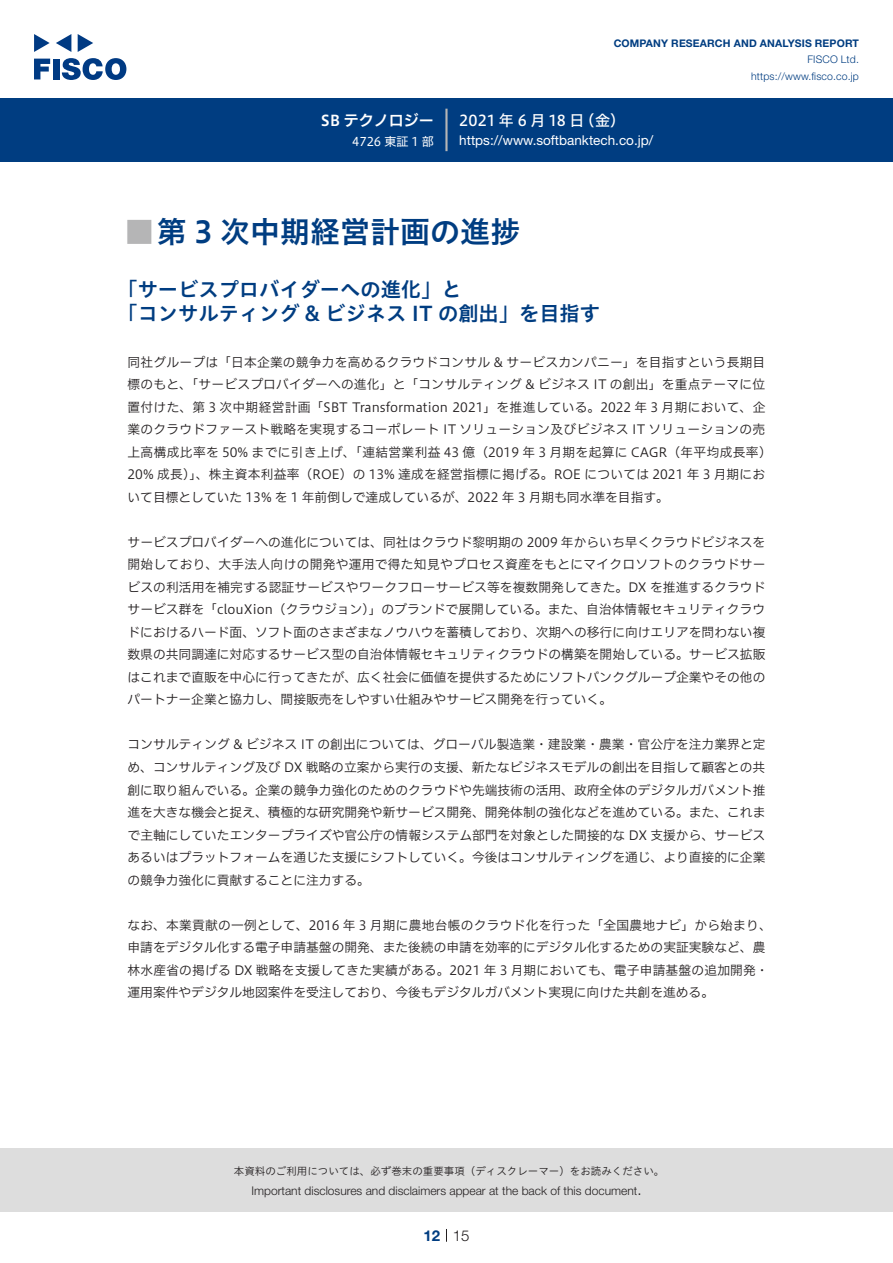
<style>
.page{position:relative;width:893px;height:1263px;background:#fff}
.page>*{position:absolute;margin:0;border:0;box-sizing:border-box;transform-origin:0 0}
.t1{font:30px "Hiragino UD Sans Std N W6";color:#003d81}
.t2{font:700 24px "Koz Go Pro";color:#b5b5b6}
.t3{font:20.25px/24px "Hiragino UD Sans Std W6";color:#003d81}
.t4{font:15px "Hiragino UD Sans F Std N W5";color:#fff}
.t5{font:15px "Hiragino UD Sans F Std N W6";color:#fff}
.t6{font:300 15px "Helvetica Neue LT Std";color:#231f20}
.t7{font:700 15px "Helvetica Neue LT Std";color:#003d81}
.t8{font:13.5px "Helvetica Neue LT Std";color:#fff}
.t9{font:12.75px/22.5px "Hiragino UD Sans F Std N W3";letter-spacing:.015em;color:#231f20}
.t10{font:300 12px "Helvetica Neue LT Std";color:#231f20}
.t11{font:12px "Hiragino UD Sans F Std N W4";color:#fff}
.t12{font:10.5px "Hiragino UD Sans Std W3";color:#231f20}
.t13{font:700 10.5px "Helvetica Neue LT Std";letter-spacing:.015em;color:#003d81}
.t14{font:300 10.5px/16.5px "Helvetica Neue LT Std";letter-spacing:.015em;color:#003d81;text-align:right}
</style>
<div class="page">
<div style="left:0;top:1148px;width:893px;height:64px;background:#ddd"></div>
<svg style="left:34px;top:59px;width:16px;height:20px"></svg>
<div style="left:53px;top:59px;width:6px;height:20px;background:#003a83"></div>
<svg style="left:62px;top:58px;width:64px;height:22px"></svg>
<svg style="left:34px;top:34px;width:16px;height:18px"></svg>
<svg style="left:78px;top:34px;width:15px;height:18px"></svg>
<svg style="left:56px;top:34px;width:15px;height:18px"></svg>
<div style="left:0;top:98px;width:893px;height:64px;background:#003d81"></div>
<hr style="left:445px;top:109px;width:3px;height:42px;background:#b5b5b6">
<svg style="left:446px;top:1229px;width:1px;height:13px"></svg>
<p class="t5" style="left:321px;top:109px;width:114px">SB テクノロジー</p>
<p class="t11" style="left:352px;top:132px;width:83px">4726 東証 1 部</p>
<p class="t13" style="left:614px;top:37px;width:247px">COMPANY RESEARCH AND ANALYSIS REPORT</p>
<p class="t14" style="left:751px;top:51px;width:109px">FISCO Ltd. https://www.fisco.co j p.</p>
<p class="t4" style="left:580px;top:109px;width:47px">（金(</p>
<p class="t4" style="left:459px;top:109px;width:127px">2021 年 6 月 18 日</p>
<p class="t8" style="left:459px;top:132px;width:195px">https://www.softbanktech.co j p. /</p>
<h1 class="t1" style="left:157px;top:209px;width:365px">第 3 次中期経営計画の進捗</h1>
<h2 class="t2" style="left:128px;top:217px;width:25px">█</h2>
<h3 class="t3" style="left:117px;top:276px;width:484px">「サービスプロバイダーへの進化」と<br>「コンサルティング &amp; ビジネス IT の創出」を目指す</h3>
<p class="t9" style="left:128px;top:350px;width:646px">同社グループは「日本企業の競争力を高めるクラウドコンサル &amp; サービスカンパニー」を目指すという長期目標のもと、「サービスプロバイダーへの進化」と「コンサルティング &amp; ビジネス IT の創出」を重点テーマに位置付けた、第 3 次中期経営計画「SBT Transformation 2021」を推進している。2022 年 3 月期において、企業のクラウドファースト戦略を実現するコーポレート IT ソリューション及びビジネス IT ソリューションの売上高構成比率を 50% までに引き上げ、「連結営業利益 43 億（2019 年 3 月期を起算に CAGR（年平均成長率( 20% 成長）」、株主資本利益率（ROE）の 13% 達成を経営指標に掲げる。ROE については 2021 年 3 月期において目標としていた 13% を 1 年前倒しで達成しているが、2022 年 3 月期も同水準を目指す。</p>
<p class="t9" style="left:128px;top:530px;width:639px;text-align:justify">サービスプロバイダーへの進化については、同社はクラウド黎明期の 2009 年からいち早くクラウドビジネスを開始しており、大手法人向けの開発や運用で得た知見やプロセス資産をもとにマイクロソフトのクラウドサービスの利活用を補完する認証サービスやワークフローサービス等を複数開発してきた。DX を推進するクラウドサービス群を「clouXion（クラウジョン）」のブランドで展開している。また、自治体情報セキュリティクラウドにおけるハード面、ソフト面のさまざまなノウハウを蓄積しており、次期への移行に向けエリアを問わない複数県の共同調達に対応するサービス型の自治体情報セキュリティクラウドの構築を開始している。サービス拡販はこれまで直販を中心に行ってきたが、広く社会に価値を提供するためにソフトバンクグループ企業やその他のパートナー企業と協力し、間接販売をしやすい仕組みやサービス開発を行っていく。</p>
<p class="t9" style="left:128px;top:733px;width:639px;text-align:justify">コンサルティング &amp; ビジネス IT の創出については、グローバル製造業・建設業・農業・官公庁を注力業界と定め、コンサルティング及び DX 戦略の立案から実行の支援、新たなビジネスモデルの創出を目指して顧客との共創に取り組んでいる。企業の競争力強化のためのクラウドや先端技術の活用、政府全体のデジタルガバメント推進を大きな機会と捉え、積極的な研究開発や新サービス開発、開発体制の強化などを進めている。また、これまで主軸にしていたエンタープライズや官公庁の情報システム部門を対象とした間接的な DX 支援から、サービスあるいはプラットフォームを通じた支援にシフトしていく。今後はコンサルティングを通じ、より直接的に企業の競争力強化に貢献することに注力する。</p>
<p class="t9" style="left:128px;top:913px;width:646px">なお、本業貢献の一例として、2016 年 3 月期に農地台帳のクラウド化を行った「全国農地ナビ」から始まり、申請をデジタル化する電子申請基盤の開発、また後続の申請を効率的にデジタル化するための実証実験など、農林水産省の掲げる DX 戦略を支援してきた実績がある。2021 年 3 月期においても、電子申請基盤の追加開発・運用案件やデジタル地図案件を受注しており、今後もデジタルガバメント実現に向けた共創を進める。</p>
<p class="t12" style="left:234px;top:1163px;width:432px">本資料のご利用については、必ず巻末の重要事項（ディスクレーマー）をお読みください。</p>
<p class="t6" style="left:637px;top:1180px;width:6px">.</p>
<p class="t10" style="left:251px;top:1183px;width:387px">Important disclosures and disclaimers appear at the back of this document</p>
<p class="t7" style="left:423px;top:1226px;width:18px">12</p>
<p class="t6" style="left:453px;top:1226px;width:18px">15</p>
</div>
